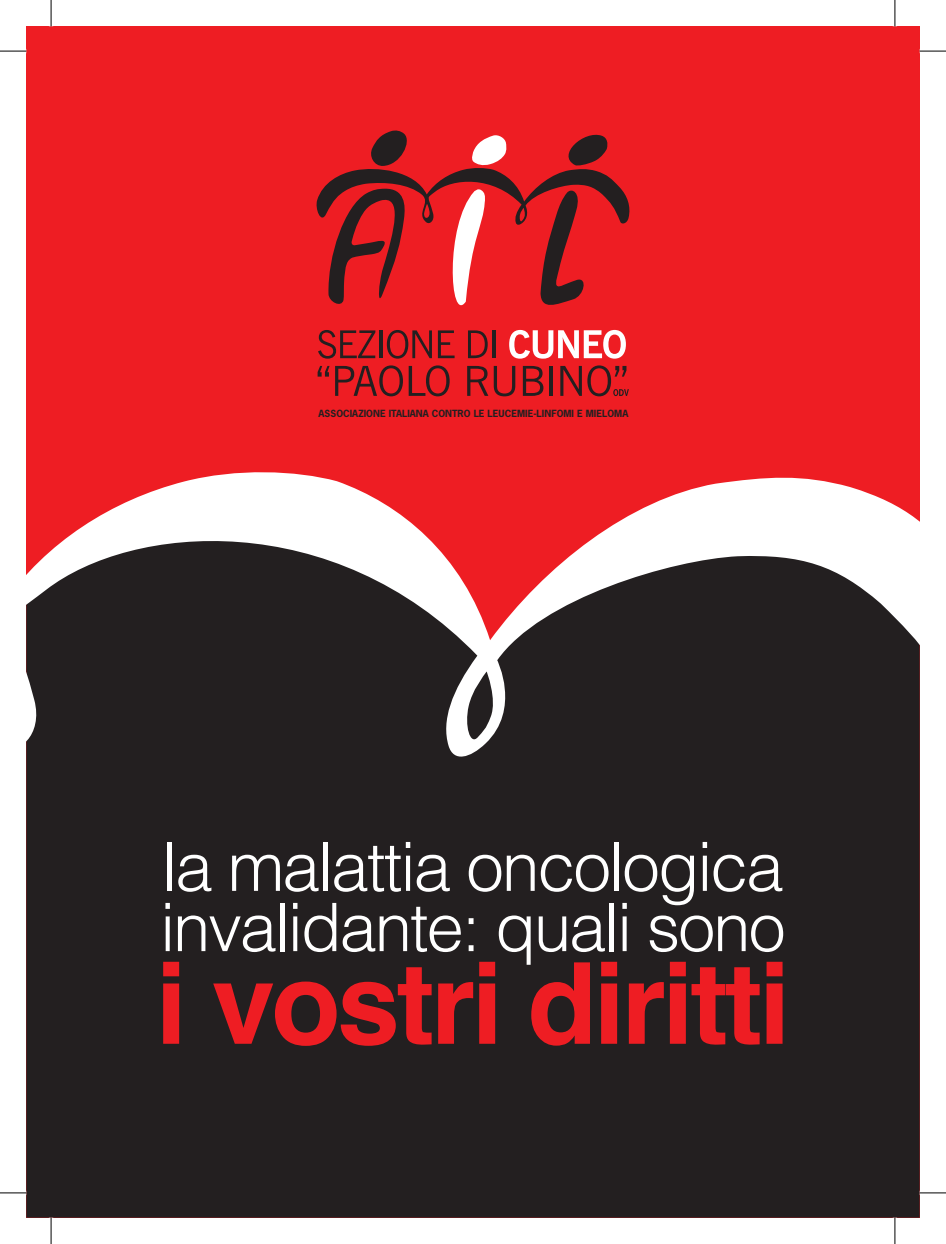
<style>
.page{position:relative;width:946px;height:1244px;background:#fff}
.page>*{position:absolute;margin:0;border:0;box-sizing:border-box;transform-origin:0 0}
.t1{font:700 113.23px "Helvetica";letter-spacing:-.03em;color:#ee1d23}
.t2{font:300 67.9px "Helvetica";letter-spacing:-.03em;color:#fff}
.t3{font:300 66.85px "Helvetica";letter-spacing:-.03em;color:#fff}
.t4{font:700 9.28px "News Gothic Std";color:#231f20}
</style>
<div class="page">
<div style="left:26px;top:26px;width:893px;height:1191px;background:#ee1d23"></div>
<div style="left:26px;top:762px;width:893px;height:455px;background:#231f20"></div>
<svg style="left:26px;top:472px;width:893px;height:290px;background:#755657"></svg>
<svg style="left:317px;top:366px;width:12px;height:10px"></svg>
<svg style="left:335px;top:365px;width:114px;height:31px"></svg>
<svg style="left:467px;top:366px;width:48px;height:30px"></svg>
<svg style="left:523px;top:366px;width:20px;height:30px"></svg>
<hr style="left:549px;top:366px;width:3px;height:30px;background:#231f20">
<svg style="left:316px;top:130px;width:314px;height:228px"></svg>
<svg style="left:560px;top:365px;width:69px;height:31px"></svg>
<svg style="left:0;top:50px;width:26px;height:1px"></svg>
<svg style="left:919px;top:49px;width:26px;height:4px"></svg>
<svg style="left:0;top:1193px;width:26px;height:1px"></svg>
<svg style="left:919px;top:1190px;width:26px;height:4px"></svg>
<svg style="left:50px;top:0;width:1px;height:26px"></svg>
<svg style="left:49px;top:1217px;width:4px;height:26px"></svg>
<svg style="left:895px;top:0;width:1px;height:26px"></svg>
<svg style="left:892px;top:1217px;width:5px;height:26px"></svg>
<svg style="left:0;top:51px;width:26px;height:1px"></svg>
<svg style="left:919px;top:51px;width:26px;height:1px"></svg>
<svg style="left:0;top:1192px;width:26px;height:1px"></svg>
<svg style="left:919px;top:1192px;width:26px;height:1px"></svg>
<svg style="left:51px;top:0;width:1px;height:26px"></svg>
<svg style="left:51px;top:1217px;width:1px;height:26px"></svg>
<svg style="left:894px;top:0;width:1px;height:26px"></svg>
<svg style="left:894px;top:1217px;width:1px;height:26px"></svg>
<p class="t4" style="left:318px;top:407px;width:311px">ASSOCIAZIONE ITALIANA CONTRO LE LEUCEMIE-LINFOMI E MIELOMA</p>
<h2 class="t2" style="left:162px;top:808px;width:623px">la malattia oncologica</h2>
<h3 class="t3" style="left:160px;top:870px;width:627px">invalidante: quali sono</h3>
<h1 class="t1" style="left:156px;top:926px;width:636px">i vostri diritti</h1>
</div>
